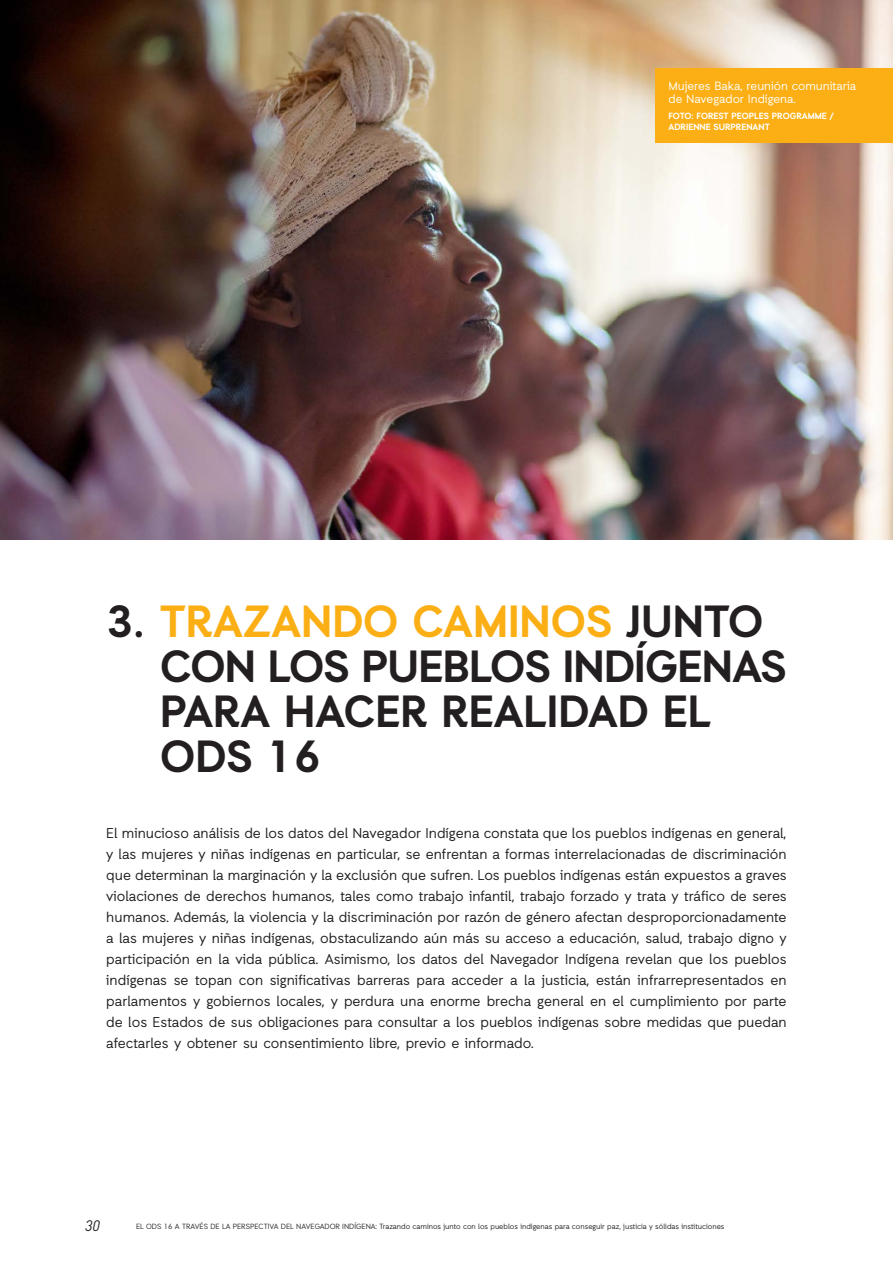
<style>
.page{position:relative;width:893px;height:1263px;background:#fff}
.page>*{position:absolute;margin:0;border:0;box-sizing:border-box;transform-origin:0 0}
.t1{font:700 45px "Auxilia";letter-spacing:-.015em;color:#231f20}
.t2{font:700 45px "Auxilia";color:#fbaf15}
.t3{font:italic 15px "DIN Pro";color:#231f20}
.t4{font:14.25px/21px "Auxilia";color:#1c1c1c;text-align:justify}
.body_copy{font:12px/13.5px "Auxilia";color:#fff}
.body_copy-2{font:700 9px/11.2px "Auxilia";color:#fff}
.t5{font:7.5px "Auxilia";color:#231f20}
.s1{color:#231f20}
</style>
<div class="page">
<img style="left:0;top:0;width:893px;height:539px">
<div style="left:656px;top:68px;width:237px;height:74px;background:#fbaf15"></div>
<p class="body_copy" style="left:668px;top:78px;width:189px">Mujeres Baka, reunión comunitaria de Navegador Indígena.</p>
<p class="body_copy-2" style="left:668px;top:110px;width:167px">FOTO: FOREST PEOPLES PROGRAMME /<br>ADRIENNE SURPRENANT</p>
<p class="t2" style="left:106px;top:593px;width:659px"><span class="s1">3.</span> TRAZANDO CAMINOS <span class="s1">JUNTO</span></p>
<p class="t1" style="left:160px;top:638px;width:628px">CON LOS PUEBLOS INDÍGENAS</p>
<p class="t1" style="left:160px;top:683px;width:552px">PARA HACER REALIDAD EL</p>
<p class="t1" style="left:160px;top:728px;width:162px">ODS 16</p>
<p class="t4" style="left:106px;top:822px;width:682px">El minucioso análisis de los datos del Navegador Indígena constata que los pueblos indígenas en general, y las mujeres y niñas indígenas en particular, se enfrentan a formas interrelacionadas de discriminación que determinan la marginación y la exclusión que sufren. Los pueblos indígenas están expuestos a graves violaciones de derechos humanos, tales como trabajo infantil, trabajo forzado y trata y tráfico de seres humanos. Además, la violencia y la discriminación por razón de género afectan desproporcionadamente a las mujeres y niñas indígenas, obstaculizando aún más su acceso a educación, salud, trabajo digno y participación en la vida pública. Asimismo, los datos del Navegador Indígena revelan que los pueblos indígenas se topan con significativas barreras para acceder a la justicia, están infrarrepresentados en parlamentos y gobiernos locales, y perdura una enorme brecha general en el cumplimiento por parte de los Estados de sus obligaciones para consultar a los pueblos indígenas sobre medidas que puedan afectarles y obtener su consentimiento libre, previo e informado.</p>
<p class="t3" style="left:85px;top:1214px;width:16px">30</p>
<p class="t5" style="left:136px;top:1222px;width:590px">EL ODS 16 A TRAVÉS DE LA PERSPECTIVA DEL NAVEGADOR INDÍGENA: Trazando caminos junto con los pueblos indígenas para conseguir paz, justicia y sólidas instituciones</p>
</div>
